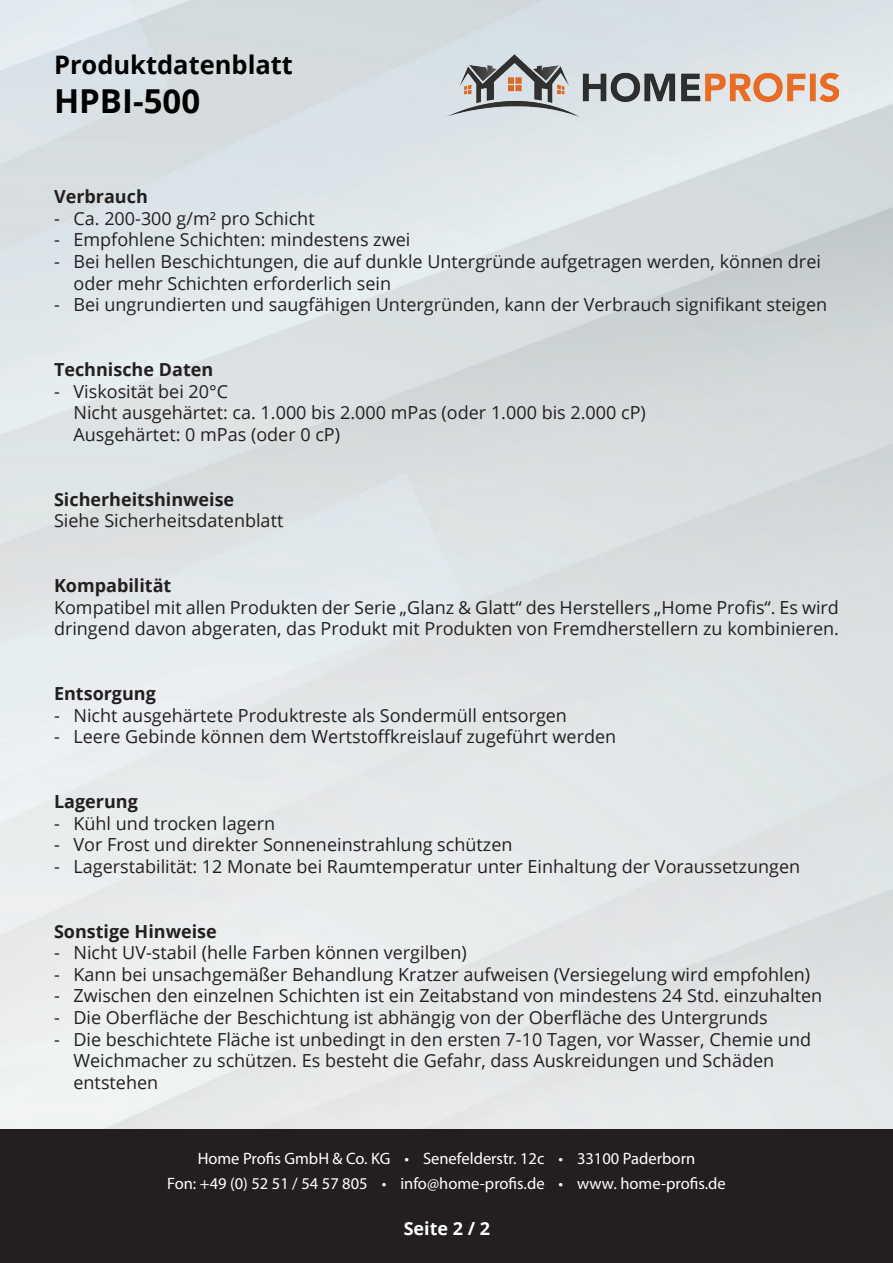
<style>
.page{position:relative;width:893px;height:1263px;background:#fff}
.page>*{position:absolute;margin:0;border:0;box-sizing:border-box;transform-origin:0 0}
.t1{font:700 33px "Open Sans";color:#000}
.t2{font:700 25.5px "Open Sans";color:#000}
.t3{font:18px/21.6px "Open Sans";color:#231f20}
.t4{font:700 18px "Open Sans";color:#231f20}
.t5{font:700 18px "Open Sans";color:#fff}
.t6{font:16.5px/25.2px "Myriad Pro";color:#fff;text-align:center}
</style>
<div class="page">
<div style="left:0;top:1129px;width:893px;height:134px;background:#231f20"></div>
<img style="left:446px;top:54px;width:393px;height:62px">
<h2 class="t2" style="left:54px;top:46px;width:241px">Produktdatenblatt</h2>
<h1 class="t1" style="left:54px;top:78px;width:148px">HPBI-500</h1>
<p class="t4" style="left:54px;top:184px;width:95px">Verbrauch</p>
<p class="t3" style="left:54px;top:207px;width:262px">- Ca. 200-300 g/m² pro Schicht</p>
<p class="t3" style="left:54px;top:228px;width:358px">- Empfohlene Schichten: mindestens zwei</p>
<p class="t3" style="left:73px;top:250px;width:749px;text-indent:-19px">- Bei hellen Beschichtungen, die auf dunkle Untergründe aufgetragen werden, können drei oder mehr Schichten erforderlich sein</p>
<p class="t3" style="left:54px;top:293px;width:775px">- Bei ungrundierten und saugfähigen Untergründen, kann der Verbrauch signifikant steigen</p>
<p class="t4" style="left:54px;top:357px;width:161px">Technische Daten</p>
<p class="t3" style="left:54px;top:380px;width:176px">- Viskosität bei 20°C</p>
<p class="t3" style="left:73px;top:401px;width:574px">Nicht ausgehärtet: ca. 1.000 bis 2.000 mPas (oder 1.000 bis 2.000 cP)</p>
<p class="t3" style="left:73px;top:423px;width:268px">Ausgehärtet: 0 mPas (oder 0 cP)</p>
<p class="t4" style="left:54px;top:486px;width:182px">Sicherheitshinweise</p>
<p class="t3" style="left:54px;top:509px;width:231px">Siehe Sicherheitsdatenblatt</p>
<p class="t4" style="left:54px;top:573px;width:119px">Kompabilität</p>
<p class="t3" style="left:54px;top:596px;width:786px">Kompatibel mit allen Produkten der Serie „Glanz &amp; Glatt“ des Herstellers „Home Profis“. Es wird dringend davon abgeraten, das Produkt mit Produkten von Fremdherstellern zu kombinieren.</p>
<p class="t4" style="left:54px;top:681px;width:103px">Entsorgung</p>
<p class="t3" style="left:54px;top:704px;width:514px">- Nicht ausgehärtete Produktreste als Sondermüll entsorgen</p>
<p class="t3" style="left:54px;top:725px;width:564px">- Leere Gebinde können dem Wertstoffkreislauf zugeführt werden</p>
<p class="t4" style="left:54px;top:789px;width:85px">Lagerung</p>
<p class="t3" style="left:54px;top:812px;width:223px">- Kühl und trocken lagern</p>
<p class="t3" style="left:54px;top:833px;width:460px">- Vor Frost und direkter Sonneneinstrahlung schützen</p>
<p class="t3" style="left:54px;top:855px;width:748px">- Lagerstabilität: 12 Monate bei Raumtemperatur unter Einhaltung der Voraussetzungen</p>
<p class="t4" style="left:54px;top:918px;width:164px">Sonstige Hinweise</p>
<p class="t3" style="left:54px;top:941px;width:414px">- Nicht UV-stabil (helle Farben können vergilben)</p>
<p class="t3" style="left:54px;top:963px;width:758px">- Kann bei unsachgemäßer Behandlung Kratzer aufweisen (Versiegelung wird empfohlen)</p>
<p class="t3" style="left:54px;top:984px;width:770px">- Zwischen den einzelnen Schichten ist ein Zeitabstand von mindestens 24 Std. einzuhalten</p>
<p class="t3" style="left:54px;top:1006px;width:715px">- Die Oberfläche der Beschichtung ist abhängig von der Oberfläche des Untergrunds</p>
<p class="t3" style="left:54px;top:1028px;width:759px">- Die beschichtete Fläche ist unbedingt in den ersten 7-10 Tagen, vor Wasser, Chemie und</p>
<p class="t3" style="left:73px;top:1049px;width:702px">Weichmacher zu schützen. Es besteht die Gefahr, dass Auskreidungen und Schäden</p>
<p class="t3" style="left:73px;top:1071px;width:86px">entstehen</p>
<p class="t6" style="left:167px;top:1145px;width:560px">Home Profis GmbH &amp; Co. KG • Senefelderstr. 12c • 33100 Paderborn<br>Fon: +49 (0) 52 51 / 54 57 805 • info@home-profis.de • www. home-profis.de</p>
<p class="t5" style="left:404px;top:1215px;width:88px">Seite 2 / 2</p>
</div>
